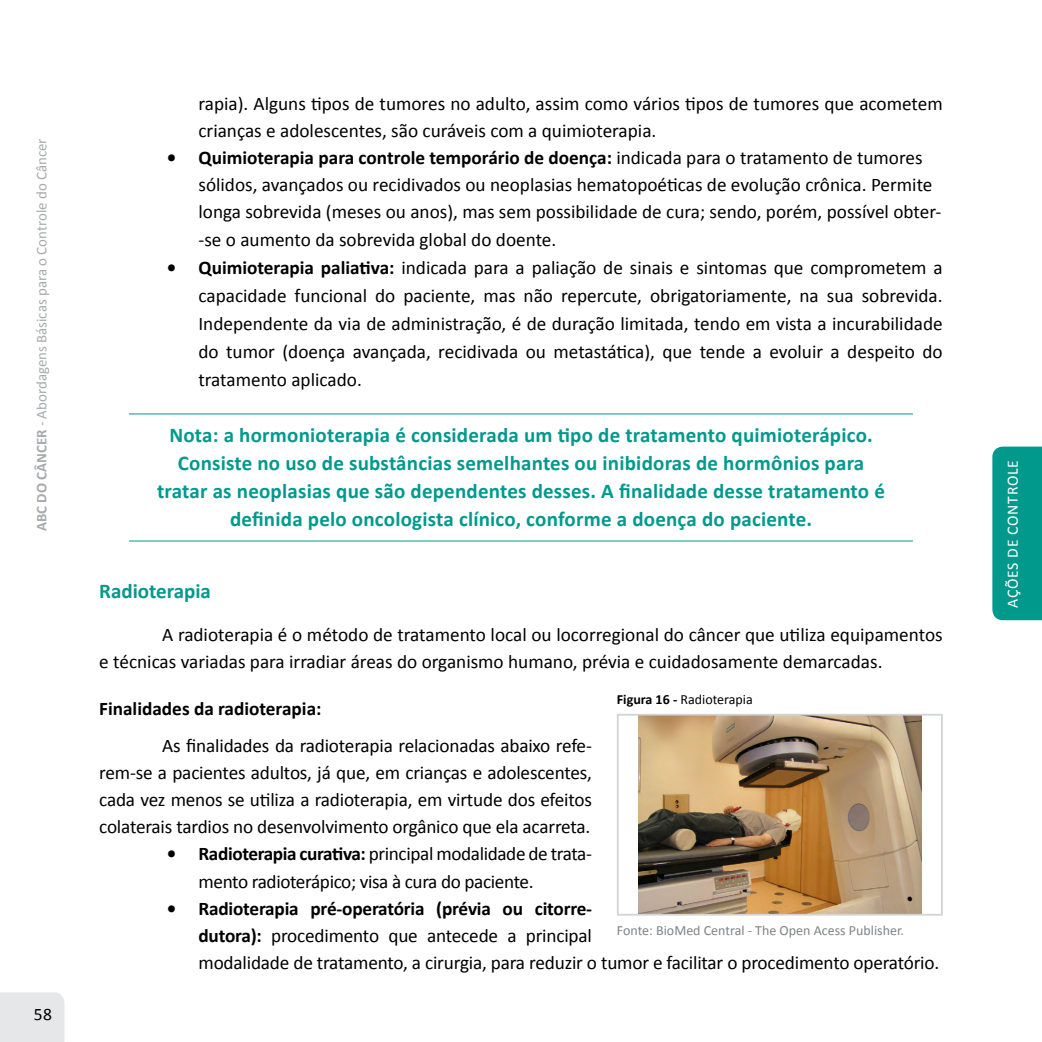
<style>
.page{position:relative;width:1042px;height:1042px;background:#fff}
.page>*{position:absolute;margin:0;border:0;box-sizing:border-box;transform-origin:0 0}
.box{font:700 21px/28px "Calibri";letter-spacing:.01em;color:#00998c;text-align:center}
.t1{font:19.25px/27.1px "Calibri";color:#000}
.t2{font:19.25px/27.1px "Calibri";letter-spacing:-.02em;color:#000}
.t3{font:700 19.25px "Calibri";color:#000}
.t4{font:17.5px "Calibri";color:#000}
.t5{font:15.75px "Calibri";letter-spacing:.05em;color:#fff}
.t6{font:14.88px "Calibri";color:#a7a9ac}
.t7{font:14px "Calibri";color:#808285}
.t8{font:14px "Calibri";color:#000}
.s1{font-weight:700}
</style>
<div class="page">
<div style="left:0;top:992px;width:64px;height:50px;background:#e6e7e8"></div>
<div style="left:992px;top:446px;width:50px;height:174px;background:#00998c"></div>
<hr style="left:129px;top:413px;width:784px;height:1px;background:#00998c">
<hr style="left:129px;top:540px;width:784px;height:1px;background:#00998c">
<img style="left:638px;top:717px;width:283px;height:195px">
<div style="left:617px;top:714px;width:326px;height:201px;border:2px solid #d1d3d4"></div>
<p class="t6" style="left:32px;top:531px;width:394px;rotate:-90deg"><span class="s1">ABC DO CÂNCER</span> - Abordagens Básicas para o Controle do Câncer</p>
<p class="t4" style="left:34px;top:1003px;width:20px">58</p>
<p class="t1" style="left:198px;top:90px;width:746px">rapia). Alguns tipos de tumores no adulto, assim como vários tipos de tumores que acometem crianças e adolescentes, são curáveis com a quimioterapia.</p>
<p class="t1" style="left:198px;top:144px;width:744px;text-indent:-32px"><span class="s1">• Quimioterapia para controle temporário de doença:</span> indicada para o tratamento de tumores sólidos, avançados ou recidivados ou neoplasias hematopoéticas de evolução crônica. Permite longa sobrevida (meses ou anos), mas sem possibilidade de cura; sendo, porém, possível obter--se o aumento da sobrevida global do doente.</p>
<p class="t1" style="left:198px;top:253px;width:746px;line-height:28px;text-align:justify;text-indent:-32px"><span class="s1">• Quimioterapia paliativa:</span> indicada para a paliação de sinais e sintomas que comprometem a capacidade funcional do paciente, mas não repercute, obrigatoriamente, na sua sobrevida.<br>Independente da via de administração, é de duração limitada, tendo em vista a incurabilidade do tumor (doença avançada, recidivada ou metastática), que tende a evoluir a despeito do tratamento aplicado.</p>
<p class="box" style="left:157px;top:421px;width:729px">Nota: a hormonioterapia é considerada um tipo de tratamento quimioterápico.<br>Consiste no uso de substâncias semelhantes ou inibidoras de hormônios para tratar as neoplasias que são dependentes desses. A finalidade desse tratamento é definida pelo oncologista clínico, conforme a doença do paciente.</p>
<p class="box" style="left:99px;top:577px;width:113px">Radioterapia</p>
<p class="t1" style="left:99px;top:621px;width:845px;text-indent:63px">A radioterapia é o método de tratamento local ou locorregional do câncer que utiliza equipamentos e técnicas variadas para irradiar áreas do organismo humano, prévia e cuidadosamente demarcadas.</p>
<p class="t3" style="left:99px;top:696px;width:224px">Finalidades da radioterapia:</p>
<p class="t1" style="left:99px;top:732px;width:494px;text-align:justify;text-indent:63px">As finalidades da radioterapia relacionadas abaixo refe&shy;rem-se a pacientes adultos, já que, em crianças e adolescentes, cada vez menos se utiliza a radioterapia, em virtude dos efeitos colaterais tardios no desenvolvimento orgânico que ela acarreta.</p>
<p class="t2" style="left:198px;top:840px;width:395px;text-indent:-32px"><span class="s1">• Radioterapia curativa:</span> principal modalidade de trata&shy;mento radioterápico; visa à cura do paciente.</p>
<p class="t1" style="left:198px;top:895px;width:742px;text-indent:-32px"><span class="s1">• Radioterapia pré-operatória (prévia ou citorre-<br>dutora):</span> procedimento que antecede a principal<br>modalidade de tratamento, a cirurgia, para reduzir o tumor e facilitar o procedimento operatório.</p>
<p class="t8" style="left:617px;top:690px;width:137px"><span class="s1">Figura 16 -</span> Radioterapia</p>
<p class="t7" style="left:617px;top:921px;width:289px">Fonte: BioMed Central - The Open Acess Publisher.</p>
<p class="t5" style="left:1002px;top:608px;width:149px;rotate:-90deg">AÇÕES DE CONTROLE</p>
</div>
